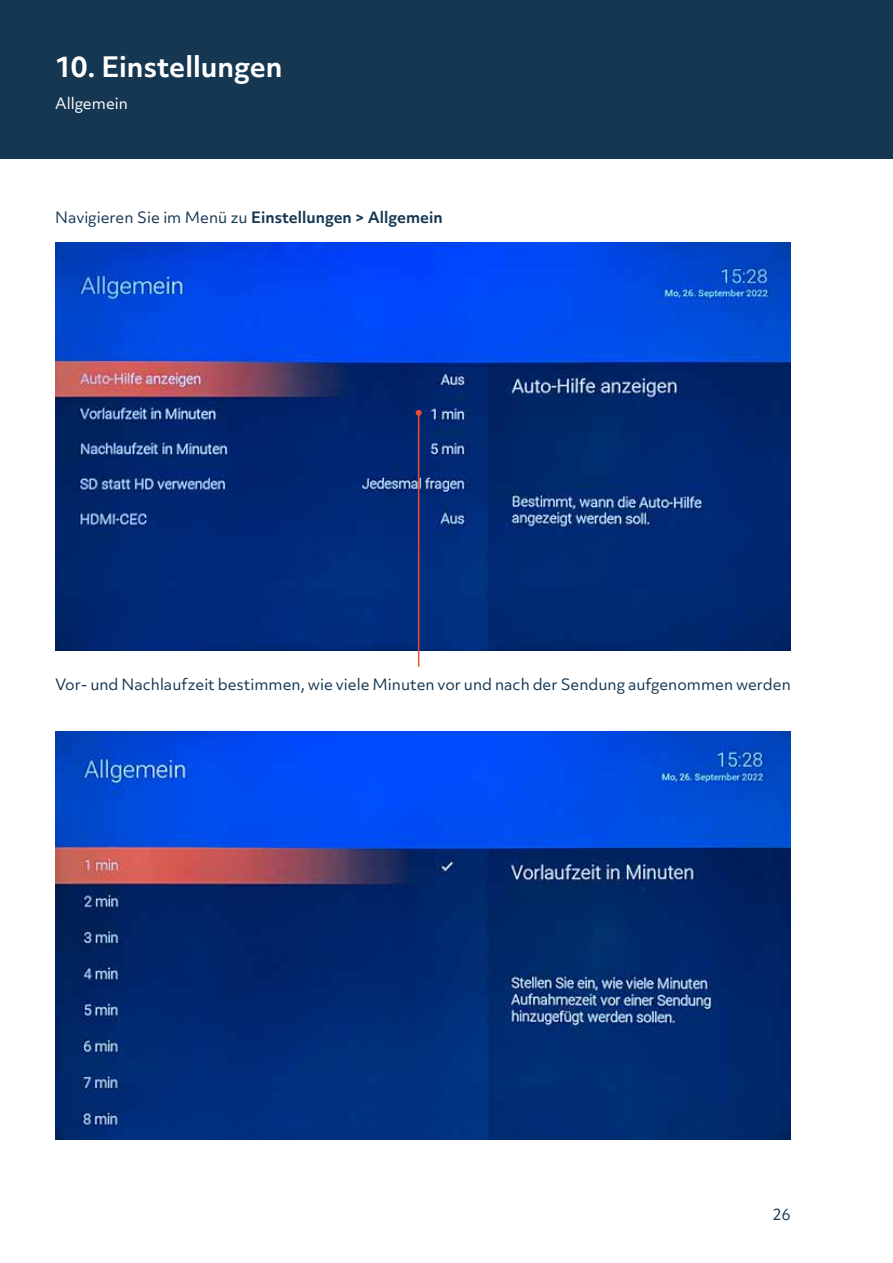
<style>
.page{position:relative;width:893px;height:1263px;background:#fff}
.page>*{position:absolute;margin:0;border:0;box-sizing:border-box;transform-origin:0 0}
.t1{font:700 27px "Objektiv Mk 3";color:#fff}
.t2{font:15px "Objektiv Mk 3";color:#163752}
.t3{font:700 15px "Objektiv Mk 3";color:#163752}
.t4{font:15px "Objektiv Mk 3";color:#fff}
.s1{font-weight:400}
</style>
<div class="page">
<div style="left:0;top:0;width:893px;height:158px;background:#163752"></div>
<img style="left:55px;top:242px;width:736px;height:409px">
<img style="left:55px;top:731px;width:736px;height:409px">
<hr style="left:418px;top:413px;width:1px;height:254px;background:#ea4e34">
<svg style="left:416px;top:410px;width:6px;height:6px"></svg>
<h1 class="t1" style="left:55px;top:48px;width:229px">10. Einstellungen</h1>
<p class="t4" style="left:55px;top:93px;width:74px">Allgemein</p>
<p class="t3" style="left:55px;top:206px;width:389px"><span class="s1">Navigieren Sie im Menü zu</span> Einstellungen &gt; Allgemein</p>
<p class="t2" style="left:55px;top:674px;width:737px">Vor- und Nachlaufzeit bestimmen, wie viele Minuten vor und nach der Sendung aufgenommen werden</p>
<p class="t2" style="left:772px;top:1204px;width:20px">26</p>
</div>
